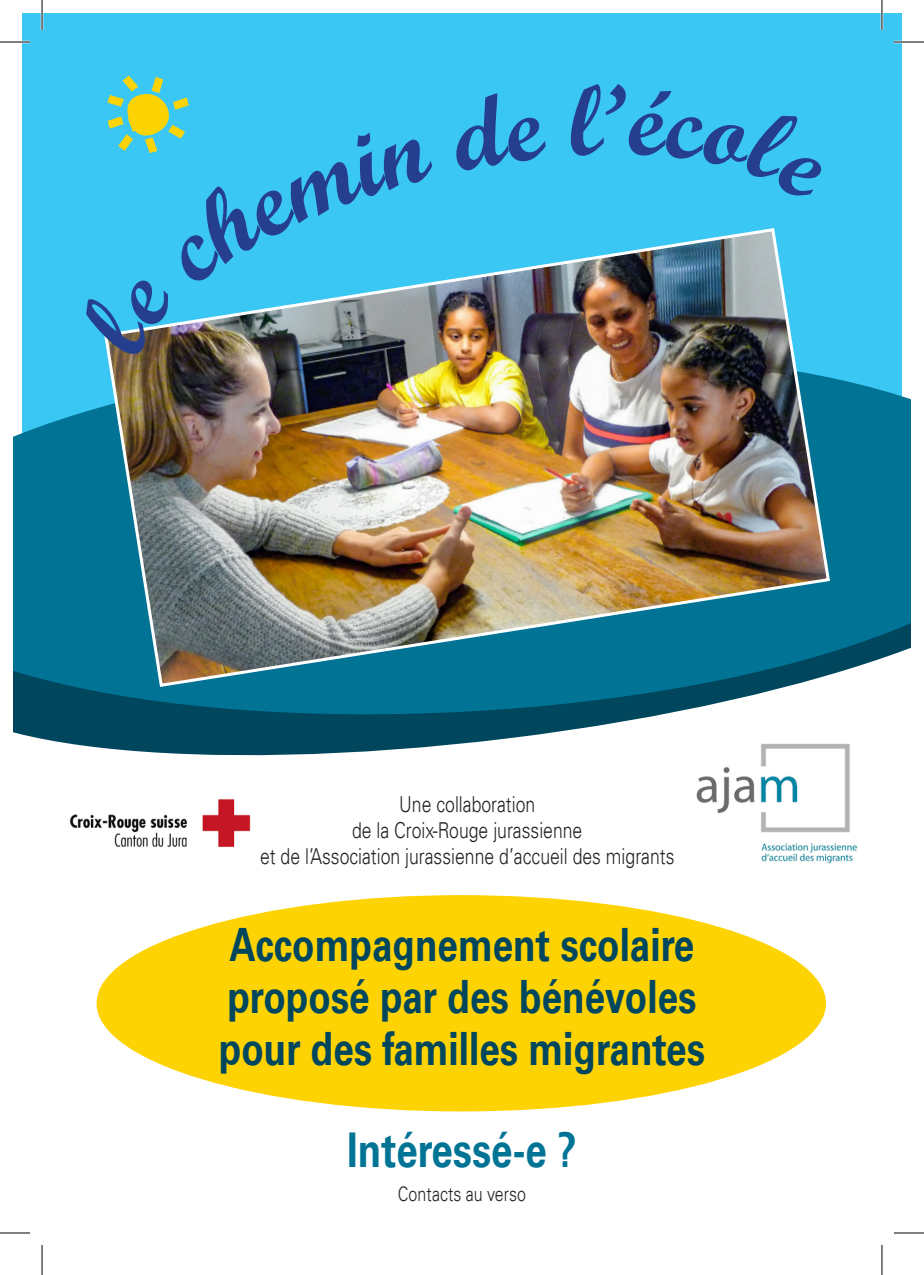
<style>
.page{position:relative;width:924px;height:1275px;background:#fff}
.page>*{position:absolute;margin:0;border:0;box-sizing:border-box;transform-origin:0 0}
.t1{font:100px "Script MT Bold";color:#253f8e}
.t2{font:700 48px "Univers LT";color:#017495;scale:.8 1}
.t3{font:700 46px "Univers LT";color:#00475e;scale:.8 1}
.t4{font:300 22px "Univers LT";color:#231f20;scale:.8 1}
.t5{font:300 20px "Univers LT";color:#231f20;scale:.8 1}
</style>
<div class="page">
<div style="left:22px;top:14px;width:879px;height:422px;background:#3bc7f4"></div>
<img style="left:70px;top:799px;width:181px;height:48px">
<img style="left:696px;top:776px;width:162px;height:88px">
<div style="left:95px;top:894px;width:731px;height:218px;background:#fed304;border-radius:50%"></div>
<svg style="left:14px;top:728px;width:836px;height:48px"></svg>
<svg style="left:14px;top:337px;width:895px;height:391px;fill:#017495"></svg>
<img style="left:102px;top:228px;width:729px;height:460px">
<hr style="left:0;top:41px;width:30px;height:2px;background:#fff">
<hr style="left:893px;top:41px;width:30px;height:2px;background:#fff">
<hr style="left:41px;top:0;width:2px;height:30px;background:#fff">
<hr style="left:880px;top:0;width:2px;height:30px;background:#fff">
<hr style="left:0;top:42px;width:30px;height:1px;background:#000">
<hr style="left:893px;top:42px;width:30px;height:1px;background:#000">
<hr style="left:0;top:1232px;width:30px;height:1px;background:#000">
<hr style="left:893px;top:1232px;width:30px;height:1px;background:#000">
<hr style="left:42px;top:0;width:1px;height:30px;background:#000">
<hr style="left:42px;top:1245px;width:1px;height:30px;background:#000">
<hr style="left:881px;top:0;width:1px;height:30px;background:#000">
<hr style="left:881px;top:1245px;width:1px;height:30px;background:#000">
<svg style="left:75px;top:75px;width:360px;height:283px"></svg>
<p class="t1" style="left:603px;top:59px;width:26px">’</p>
<p class="t4" style="left:399px;top:791px;width:171px">Une collaboration</p>
<p class="t4" style="left:352px;top:817px;width:289px">de la Croix-Rouge jurassienne</p>
<p class="t4" style="left:260px;top:843px;width:519px">et de l’Association jurassienne d’accueil des migrants</p>
<p class="t3" style="left:229px;top:918px;width:582px">Accompagnement scolaire</p>
<p class="t3" style="left:227px;top:970px;width:587px">proposé par des bénévoles</p>
<p class="t3" style="left:219px;top:1022px;width:609px">pour des familles migrantes</p>
<p class="t2" style="left:347px;top:1122px;width:288px">Intéressé-e ?</p>
<p class="t5" style="left:398px;top:1181px;width:162px">Contacts au verso</p>
</div>
